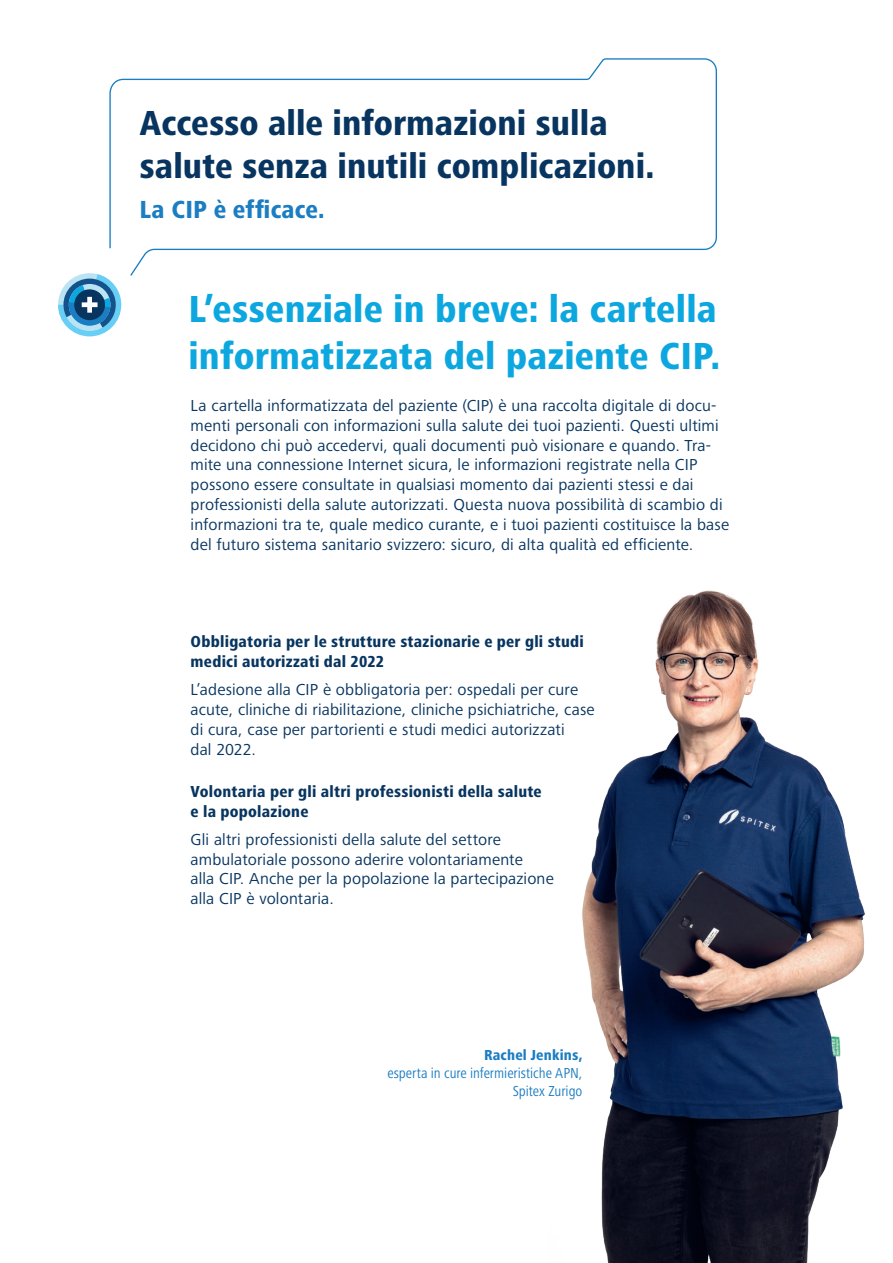
<style>
.page{position:relative;width:893px;height:1263px;background:#fff}
.page>*{position:absolute;margin:0;border:0;box-sizing:border-box;transform-origin:0 0}
.t1{font:800 condensed 39px/46.8px "Frutiger Next Pro";letter-spacing:.005em;color:#0da7e0}
.t2{font:800 condensed 36px/43.3px "Frutiger Next Pro";color:#083560}
.t3{font:800 condensed 25.65px "Frutiger Next Pro";letter-spacing:.005em;color:#1b7dc2}
.t4{font:16.5px/19.8px "Frutiger Next Pro";letter-spacing:.01em;color:#083560}
.t5{font:800 condensed 16.5px/19.8px "Frutiger Next Pro";letter-spacing:.015em;color:#083560}
.t6{font:condensed 15px/18px "Frutiger Next Pro";color:#1b7dc2;text-align:right}
.t7{font:800 condensed 15px "Frutiger Next Pro";letter-spacing:.01em;color:#1b7dc2}
</style>
<div class="page">
<svg style="left:109px;top:58px;width:608px;height:218px"></svg>
<svg style="left:58px;top:274px;width:63px;height:62px"></svg>
<img style="left:582px;top:590px;width:283px;height:673px">
<h2 class="t2" style="left:139px;top:101px;width:516px">Accesso alle informazioni sulla salute senza inutili complicazioni.</h2>
<h3 class="t3" style="left:139px;top:195px;width:187px">La CIP è efficace.</h3>
<h1 class="t1" style="left:188px;top:286px;width:533px">L’essenziale in breve: la cartella informatizzata del paziente CIP.</h1>
<p class="t4" style="left:191px;top:396px;width:540px">La cartella informatizzata del paziente (CIP) è una raccolta digitale di docu&shy;menti personali con informazioni sulla salute dei tuoi pazienti. Questi ultimi decidono chi può accedervi, quali documenti può visionare e quando. Tra&shy;mite una connessione Internet sicura, le informazioni registrate nella CIP possono essere consultate in qualsiasi momento dai pazienti stessi e dai professionisti della salute autorizzati. Questa nuova possibilità di scambio di informazioni tra te, quale medico curante, e i tuoi pazienti costituisce la base del futuro sistema sanitario svizzero: sicuro, di alta qualità ed efficiente.</p>
<p class="t5" style="left:191px;top:632px;width:395px">Obbligatoria per le strutture stazionarie e per gli studi medici autorizzati dal 2022</p>
<p class="t4" style="left:191px;top:680px;width:406px">L’adesione alla CIP è obbligatoria per: ospedali per cure acute, cliniche di riabilitazione, cliniche psichiatriche, case di cura, case per partorienti e studi medici autorizzati<br>dal 2022.</p>
<p class="t5" style="left:191px;top:781px;width:352px">Volontaria per gli altri professionisti della salute e la popolazione</p>
<p class="t4" style="left:191px;top:829px;width:365px">Gli altri professionisti della salute del settore ambulatoriale possono aderire volontariamente<br>alla CIP. Anche per la popolazione la partecipazione alla CIP è volontaria.</p>
<p class="t7" style="left:484px;top:1047px;width:100px">Rachel Jenkins,</p>
<p class="t6" style="left:388px;top:1064px;width:196px">esperta in cure infermieristiche APN,<br>Spitex Zurigo</p>
</div>
